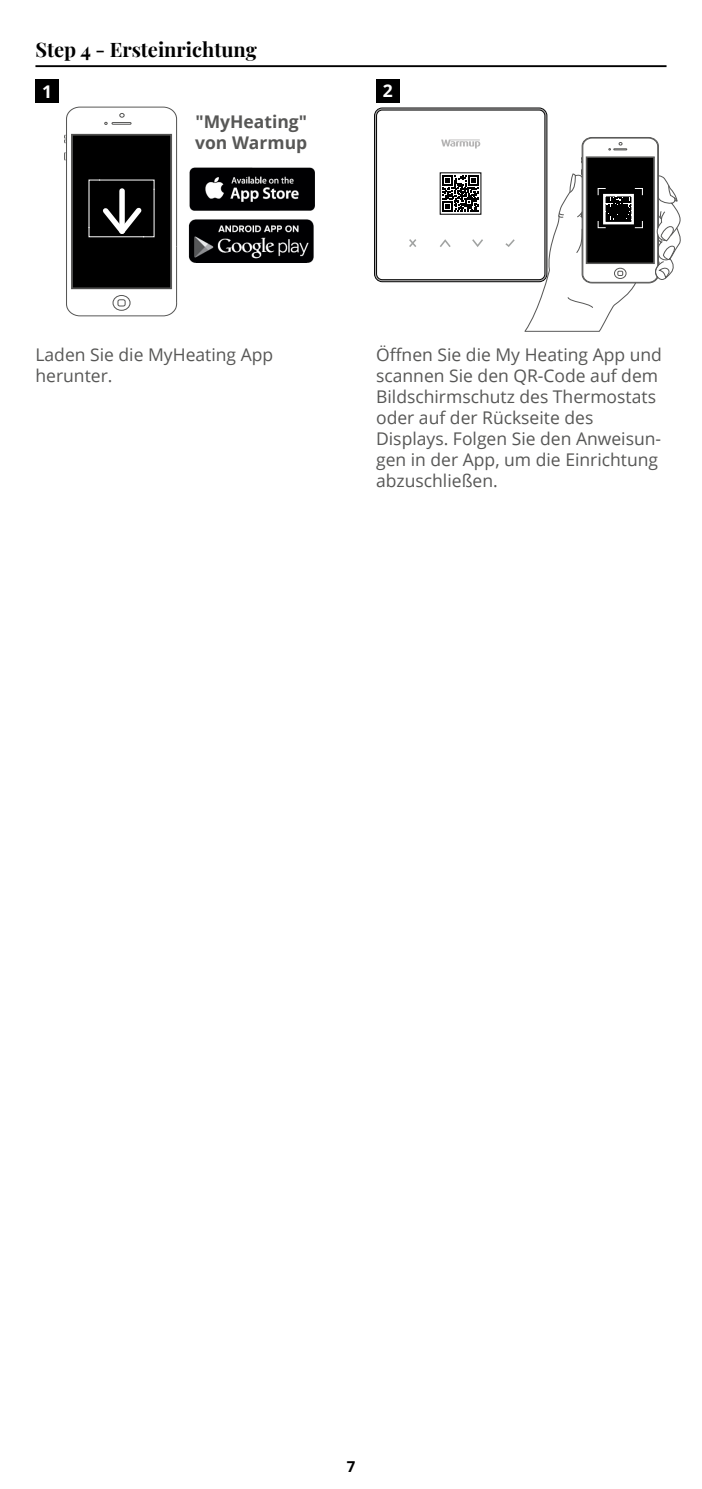
<style>
.page{position:relative;width:702px;height:1489px;background:#fff}
.page>*{position:absolute;margin:0;border:0;box-sizing:border-box;transform-origin:0 0}
.t1{font:700 20px "Playfair Display";color:#000}
.t2{font:17.5px/21px "Open Sans";color:#575756}
.t3{font:700 17.5px/21px "Open Sans";color:#575756}
.t4{font:700 17.5px "Open Sans";color:#fff}
.t5{font:700 15px "Open Sans";color:#000}
</style>
<div class="page">
<svg style="left:64px;top:106px;width:114px;height:211px"></svg>
<img style="left:189px;top:168px;width:126px;height:43px">
<img style="left:188px;top:219px;width:126px;height:43px">
<div style="left:36px;top:79px;width:23px;height:24px;background:#000"></div>
<div style="left:376px;top:79px;width:23px;height:23px;background:#000"></div>
<hr style="left:35px;top:65px;width:631px;height:2px;background:#000">
<svg style="left:374px;top:108px;width:307px;height:224px"></svg>
<p class="t1" style="left:35px;top:34px;width:223px">Step 4 - Ersteinrichtung</p>
<p class="t4" style="left:42px;top:79px;width:11px">1</p>
<p class="t4" style="left:382px;top:79px;width:11px">2</p>
<p class="t3" style="left:195px;top:111px;width:114px">"MyHeating" von Warmup</p>
<p class="t2" style="left:35px;top:344px;width:239px">Laden Sie die MyHeating App herunter.</p>
<p class="t2" style="left:376px;top:344px;width:287px">Öffnen Sie die My Heating App und scannen Sie den QR-Code auf dem<br>Bildschirmschutz des Thermostats oder auf der Rückseite des<br>Displays. Folgen Sie den Anweisun&shy;gen in der App, um die Einrichtung abzuschließen.</p>
<p class="t5" style="left:347px;top:1455px;width:10px">7</p>
</div>
